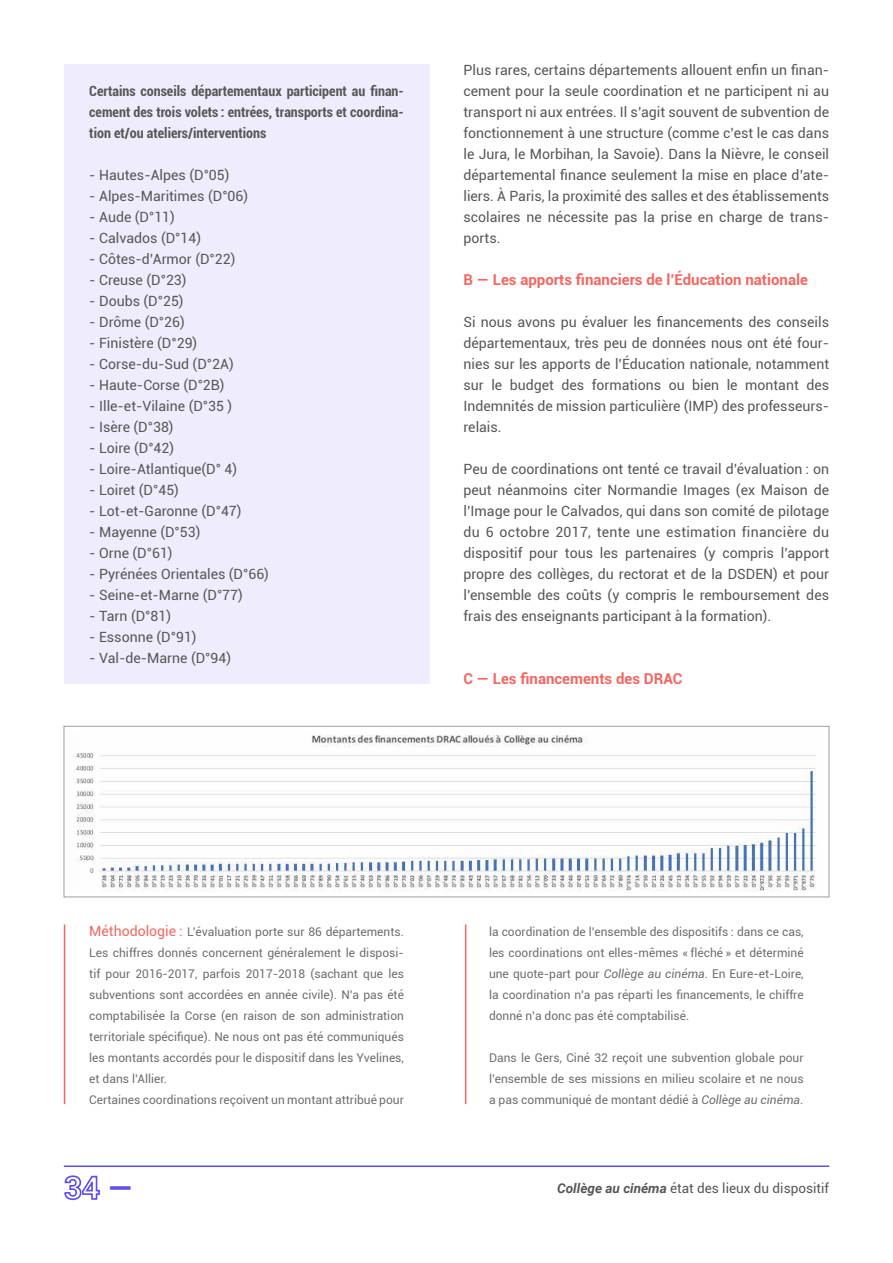
<style>
.page{position:relative;width:893px;height:1263px;background:#fff}
.page>*{position:absolute;margin:0;border:0;box-sizing:border-box;transform-origin:0 0}
.t1{font:700 31.5px "Roboto";color:#5d4fe9}
.t2{font:700 15px "Roboto";color:#f26762}
.t3{font:14.1px/21px "Roboto";color:#575756;text-align:justify}
.t4{font:700 condensed 14.1px/21px "Roboto";color:#575756;text-align:justify}
.t5{font:13.5px "Roboto";color:#575756}
.t6{font:12px/21px "Roboto";color:#706f6f;text-align:justify}
.s1{font-size:14.1px;color:#f26762}
.s2{font-style:italic}
.s3{font-weight:700;font-style:italic}
</style>
<div class="page">
<svg style="left:64px;top:1175px;width:36px;height:26px"></svg>
<hr style="left:64px;top:1165px;width:765px;height:2px;background:#5d4fe9">
<div style="left:64px;top:64px;width:365px;height:620px;background:#efedfd"></div>
<hr style="left:64px;top:924px;width:1px;height:180px;background:#f26762">
<div style="left:64px;top:726px;width:765px;height:171px;border:1px solid #9d9d9c"></div>
<hr style="left:465px;top:924px;width:1px;height:180px;background:#f26762">
<img style="left:75px;top:735px;width:741px;height:157px">
<p class="t4" style="left:89px;top:80px;width:316px">Certains conseils départementaux participent au finan&shy;cement des trois volets : entrées, transports et coordina&shy;tion et/ou ateliers/interventions</p>
<p class="t3" style="left:89px;top:164px;width:142px">- Hautes-Alpes (D°05)</p>
<p class="t3" style="left:89px;top:185px;width:160px">- Alpes-Maritimes (D°06)</p>
<p class="t3" style="left:89px;top:206px;width:87px">- Aude (D°11)</p>
<p class="t3" style="left:89px;top:227px;width:113px">- Calvados (D°14)</p>
<p class="t3" style="left:89px;top:248px;width:148px">- Côtes-d’Armor (D°22)</p>
<p class="t3" style="left:89px;top:269px;width:99px">- Creuse (D°23)</p>
<p class="t3" style="left:89px;top:290px;width:96px">- Doubs (D°25)</p>
<p class="t3" style="left:89px;top:311px;width:97px">- Drôme (D°26)</p>
<p class="t3" style="left:89px;top:332px;width:110px">- Finistère (D°29)</p>
<p class="t3" style="left:89px;top:353px;width:146px">- Corse-du-Sud (D°2A)</p>
<p class="t3" style="left:89px;top:374px;width:137px">- Haute-Corse (D°2B)</p>
<p class="t3" style="left:89px;top:395px;width:144px">- Ille-et-Vilaine (D°35 )</p>
<p class="t3" style="left:89px;top:416px;width:86px">- Isère (D°38)</p>
<p class="t3" style="left:89px;top:437px;width:86px">- Loire (D°42)</p>
<p class="t3" style="left:89px;top:458px;width:149px">- Loire-Atlantique(D° 4)</p>
<p class="t3" style="left:89px;top:479px;width:91px">- Loiret (D°45)</p>
<p class="t3" style="left:89px;top:500px;width:154px">- Lot-et-Garonne (D°47)</p>
<p class="t3" style="left:89px;top:521px;width:113px">- Mayenne (D°53)</p>
<p class="t3" style="left:89px;top:542px;width:85px">- Orne (D°61)</p>
<p class="t3" style="left:89px;top:563px;width:181px">- Pyrénées Orientales (D°66)</p>
<p class="t3" style="left:89px;top:584px;width:155px">- Seine-et-Marne (D°77)</p>
<p class="t3" style="left:89px;top:605px;width:83px">- Tarn (D°81)</p>
<p class="t3" style="left:89px;top:626px;width:109px">- Essonne (D°91)</p>
<p class="t3" style="left:89px;top:647px;width:143px">- Val-de-Marne (D°94)</p>
<p class="t3" style="left:463px;top:59px;width:367px">Plus rares, certains départements allouent enfin un finan&shy;cement pour la seule coordination et ne participent ni au transport ni aux entrées. Il s’agit souvent de subvention de fonctionnement à une structure (comme c’est le cas dans le Jura, le Morbihan, la Savoie). Dans la Nièvre, le conseil départemental finance seulement la mise en place d’ate&shy;liers. À Paris, la proximité des salles et des établissements scolaires ne nécessite pas la prise en charge de trans&shy;ports.</p>
<p class="t2" style="left:463px;top:269px;width:346px">B — Les apports financiers de l’Éducation nationale</p>
<p class="t3" style="left:463px;top:311px;width:367px">Si nous avons pu évaluer les financements des conseils départementaux, très peu de données nous ont été four&shy;nies sur les apports de l’Éducation nationale, notamment sur le budget des formations ou bien le montant des Indemnités de mission particulière (IMP) des professeurs&shy;relais.</p>
<p class="t3" style="left:463px;top:458px;width:367px">Peu de coordinations ont tenté ce travail d’évaluation : on peut néanmoins citer Normandie Images (ex Maison de l’Image pour le Calvados, qui dans son comité de pilotage du 6 octobre 2017, tente une estimation financière du dispositif pour tous les partenaires (y compris l’apport propre des collèges, du rectorat et de la DSDEN) et pour l’ensemble des coûts (y compris le remboursement des frais des enseignants participant à la formation).</p>
<p class="t2" style="left:463px;top:668px;width:220px">C — Les financements des DRAC</p>
<p class="t6" style="left:89px;top:921px;width:316px;text-align:left"><span class="s1">Méthodologie :</span> L’évaluation porte sur 86 départements.<br>Les chiffres donnés concernent généralement le disposi&shy;tif pour 2016-2017, parfois 2017-2018 (sachant que les subventions sont accordées en année civile). N’a pas été comptabilisée la Corse (en raison de son administration territoriale spécifique). Ne nous ont pas été communiqués les montants accordés pour le dispositif dans les Yvelines, et dans l’Allier.<br>Certaines coordinations reçoivent un montant attribué pour</p>
<p class="t6" style="left:489px;top:921px;width:316px">la coordination de l’ensemble des dispositifs : dans ce cas, les coordinations ont elles-mêmes « fléché » et déterminé une quote-part pour <span class="s2">Collège au cinéma</span>. En Eure-et-Loire, la coordination n’a pas réparti les financements, le chiffre donné n’a donc pas été comptabilisé.</p>
<p class="t6" style="left:489px;top:1047px;width:316px">Dans le Gers, Ciné 32 reçoit une subvention globale pour l’ensemble de ses missions en milieu scolaire et ne nous a pas communiqué de montant dédié à <span class="s2">Collège au cinéma</span>.</p>
<h1 class="t1" style="left:108px;top:1165px;width:27px">—</h1>
<p class="t5" style="left:557px;top:1178px;width:273px"><span class="s3">Collège au cinéma</span> état des lieux du dispositif</p>
</div>
